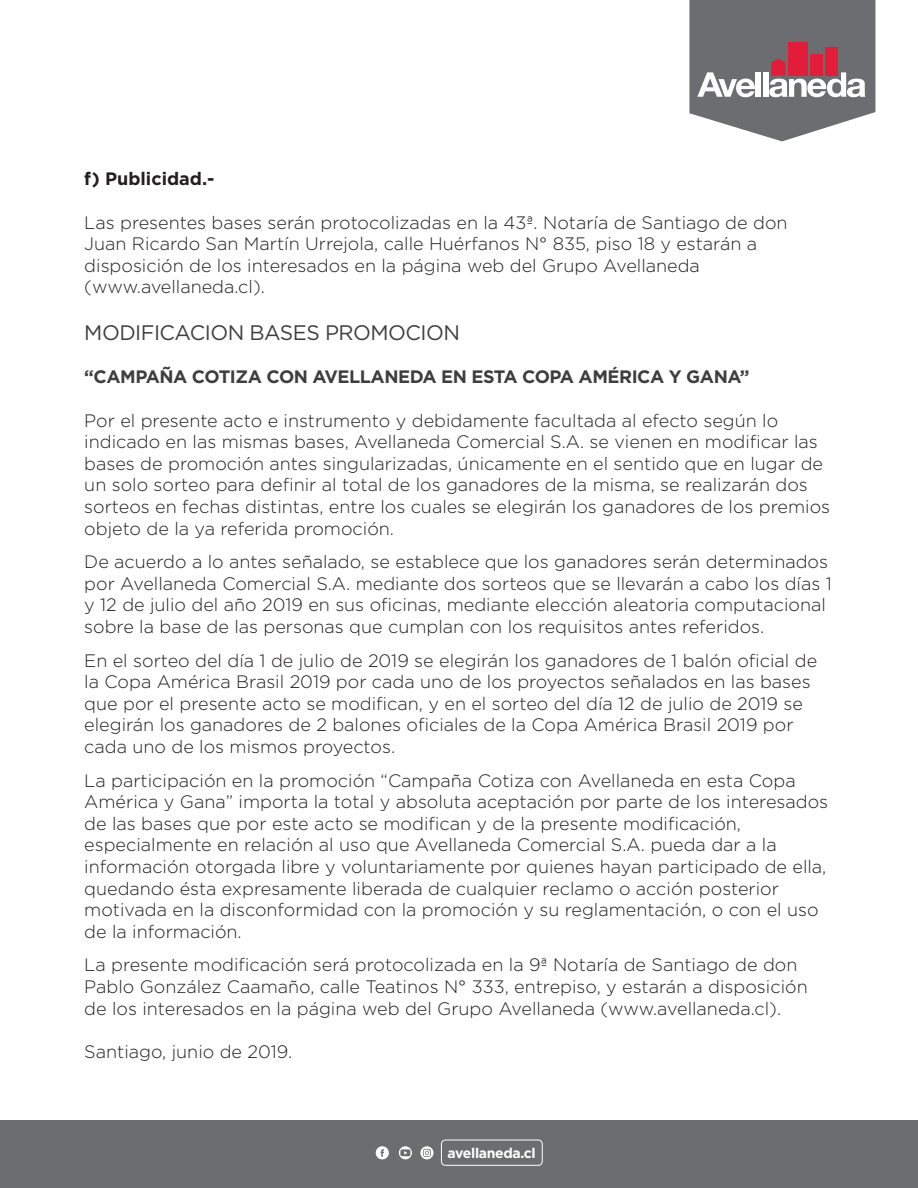
<style>
.page{position:relative;width:918px;height:1188px;background:#fff}
.page>*{position:absolute;margin:0;border:0;box-sizing:border-box;transform-origin:0 0}
.t1{font:21px "Gotham";letter-spacing:-.025em;color:#3e3e3f}
.t2{font:300 18px/21.6px "Gotham";color:#231f20}
.t3{font:700 18px "Gotham";letter-spacing:-.025em;color:#3e3e3f}
.t4{font:700 18px "Gotham";color:#231f20}
.t5{font:700 13.95px "Gotham";letter-spacing:-.025em;color:#fff}
</style>
<div class="page">
<svg style="left:689px;top:0;width:186px;height:141px"></svg>
<div style="left:0;top:1121px;width:918px;height:67px;background:#6c6d70"></div>
<div style="left:441px;top:1140px;width:102px;height:26px;border:1px solid #fff;border-radius:4px"></div>
<svg style="left:420px;top:1146px;width:14px;height:13px"></svg>
<svg style="left:376px;top:1146px;width:13px;height:13px"></svg>
<svg style="left:399px;top:1146px;width:13px;height:13px"></svg>
<p class="t4" style="left:84px;top:167px;width:132px">f) Publicidad.-</p>
<p class="t2" style="left:84px;top:211px;width:705px">Las presentes bases serán protocolizadas en la 43ª. Notaría de Santiago de don Juan Ricardo San Martín Urrejola, calle Huérfanos N° 835, piso 18 y estarán a disposición de los interesados en la página web del Grupo Avellaneda (www.avellaneda.cl).</p>
<p class="t1" style="left:84px;top:319px;width:377px">MODIFICACION BASES PROMOCION</p>
<p class="t3" style="left:84px;top:365px;width:667px">“CAMPAÑA COTIZA CON AVELLANEDA EN ESTA COPA AMÉRICA Y GANA”</p>
<p class="t2" style="left:84px;top:409px;width:747px">Por el presente acto e instrumento y debidamente facultada al efecto según lo indicado en las mismas bases, Avellaneda Comercial S.A. se vienen en modificar las bases de promoción antes singularizadas, únicamente en el sentido que en lugar de un solo sorteo para definir al total de los ganadores de la misma, se realizarán dos sorteos en fechas distintas, entre los cuales se elegirán los ganadores de los premios objeto de la ya referida promoción.</p>
<p class="t2" style="left:84px;top:551px;width:749px">De acuerdo a lo antes señalado, se establece que los ganadores serán determinados por Avellaneda Comercial S.A. mediante dos sorteos que se llevarán a cabo los días 1 y 12 de julio del año 2019 en sus oficinas, mediante elección aleatoria computacional sobre la base de las personas que cumplan con los requisitos antes referidos.</p>
<p class="t2" style="left:84px;top:649px;width:734px">En el sorteo del día 1 de julio de 2019 se elegirán los ganadores de 1 balón oficial de la Copa América Brasil 2019 por cada uno de los proyectos señalados en las bases que por el presente acto se modifican, y en el sorteo del día 12 de julio de 2019 se elegirán los ganadores de 2 balones oficiales de la Copa América Brasil 2019 por cada uno de los mismos proyectos.</p>
<p class="t2" style="left:84px;top:769px;width:745px">La participación en la promoción “Campaña Cotiza con Avellaneda en esta Copa América y Gana” importa la total y absoluta aceptación por parte de los interesados de las bases que por este acto se modifican y de la presente modificación, especialmente en relación al uso que Avellaneda Comercial S.A. pueda dar a la información otorgada libre y voluntariamente por quienes hayan participado de ella, quedando ésta expresamente liberada de cualquier reclamo o acción posterior motivada en la disconformidad con la promoción y su reglamentación, o con el uso de la información.</p>
<p class="t2" style="left:84px;top:954px;width:725px">La presente modificación será protocolizada en la 9ª Notaría de Santiago de don<br>Pablo González Caamaño, calle Teatinos N° 333, entrepiso, y estarán a disposición de los interesados en la página web del Grupo Avellaneda (www.avellaneda.cl).</p>
<p class="t2" style="left:84px;top:1040px;width:210px">Santiago, junio de 2019.</p>
<p class="t5" style="left:448px;top:1144px;width:90px">avellaneda.cl</p>
</div>
